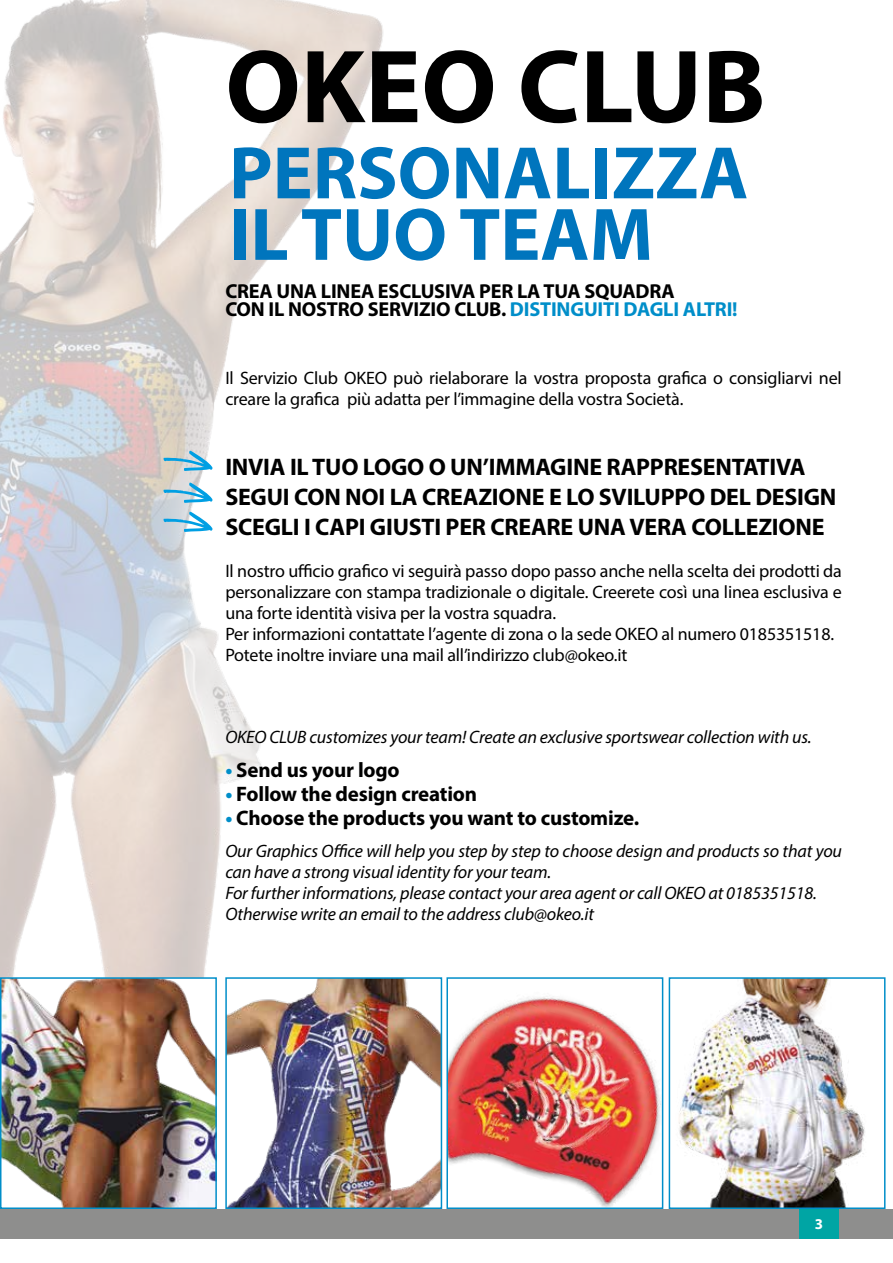
<style>
.page{position:relative;width:893px;height:1263px;background:#fff}
.page>*{position:absolute;margin:0;border:0;box-sizing:border-box;transform-origin:0 0}
.t1{font:700 105px "Myriad Pro";color:#000}
.t2{font:700 75px/61.5px "Myriad Pro";color:#0075bd}
.t3{font:700 24px/30px "Myriad Pro";letter-spacing:-.01em;color:#000}
.t4{font:700 21px "Myriad Pro";letter-spacing:-.01em;color:#000}
.t5{font:700 20.25px/18px "Myriad Pro";letter-spacing:-.01em;color:#000}
.t6{font:18px/21px "Myriad Pro";letter-spacing:-.01em;color:#000}
.t7{font:italic 18px/21px "Myriad Pro";letter-spacing:-.01em;color:#000}
.t8{font:700 15px "Myriad Pro";color:#fff}
.s1{color:#008ec9}
</style>
<div class="page">
<div style="left:0;top:1209px;width:893px;height:29px;background:#8e8e8d"></div>
<div style="left:799px;top:1209px;width:40px;height:29px;background:#00a5a4"></div>
<img style="left:0;top:0;width:383px;height:977px">
<svg style="left:163px;top:451px;width:50px;height:20px"></svg>
<svg style="left:163px;top:482px;width:50px;height:21px"></svg>
<svg style="left:163px;top:511px;width:50px;height:21px"></svg>
<img style="left:3px;top:980px;width:211px;height:226px">
<div style="left:0;top:977px;width:217px;height:232px;border:2px solid #008ec9"></div>
<img style="left:228px;top:980px;width:211px;height:226px">
<div style="left:225px;top:977px;width:217px;height:232px;border:2px solid #008ec9"></div>
<img style="left:449px;top:996px;width:211px;height:210px">
<div style="left:446px;top:977px;width:217px;height:232px;border:2px solid #008ec9"></div>
<img style="left:679px;top:980px;width:186px;height:226px">
<div style="left:669px;top:977px;width:216px;height:232px;border:2px solid #008ec9"></div>
<h1 class="t1" style="left:225px;top:18px;width:542px">OKEO CLUB</h1>
<h2 class="t2" style="left:229px;top:140px;width:521px">PERSONALIZZA<br>IL TUO TEAM</h2>
<p class="t5" style="left:225px;top:281px;width:514px">CREA UNA LINEA ESCLUSIVA PER LA TUA SQUADRA<br>CON IL NOSTRO SERVIZIO CLUB. <span class="s1">DISTINGUITI DAGLI ALTRI!</span></p>
<p class="t6" style="left:225px;top:368px;width:618px">Il Servizio Club OKEO può rielaborare la vostra proposta grafica o consigliarvi nel creare la grafica più adatta per l’immagine della vostra Società.</p>
<h3 class="t3" style="left:225px;top:451px;width:613px">INVIA IL TUO LOGO O UN’IMMAGINE RAPPRESENTATIVA<br>SEGUI CON NOI LA CREAZIONE E LO SVILUPPO DEL DESIGN<br>SCEGLI I CAPI GIUSTI PER CREARE UNA VERA COLLEZIONE</h3>
<p class="t6" style="left:225px;top:561px;width:618px">Il nostro ufficio grafico vi seguirà passo dopo passo anche nella scelta dei prodotti da personalizzare con stampa tradizionale o digitale. Creerete così una linea esclusiva e una forte identità visiva per la vostra squadra.<br>Per informazioni contattate l’agente di zona o la sede OKEO al numero 0185351518.<br>Potete inoltre inviare una mail all’indirizzo club@okeo.it</p>
<p class="t7" style="left:225px;top:726px;width:588px">OKEO CLUB customizes your team! Create an exclusive sportswear collection with us.</p>
<p class="t4" style="left:225px;top:756px;width:176px"><span class="s1">•</span> Send us your logo</p>
<p class="t4" style="left:225px;top:780px;width:253px"><span class="s1">•</span> Follow the design creation</p>
<p class="t4" style="left:225px;top:804px;width:415px"><span class="s1">•</span> Choose the products you want to customize.</p>
<p class="t7" style="left:225px;top:840px;width:618px">Our Graphics Office will help you step by step to choose design and products so that you can have a strong visual identity for your team.<br>For further informations, please contact your area agent or call OKEO at 0185351518.<br>Otherwise write an email to the address club@okeo.it</p>
<p class="t8" style="left:815px;top:1214px;width:10px">3</p>
</div>
